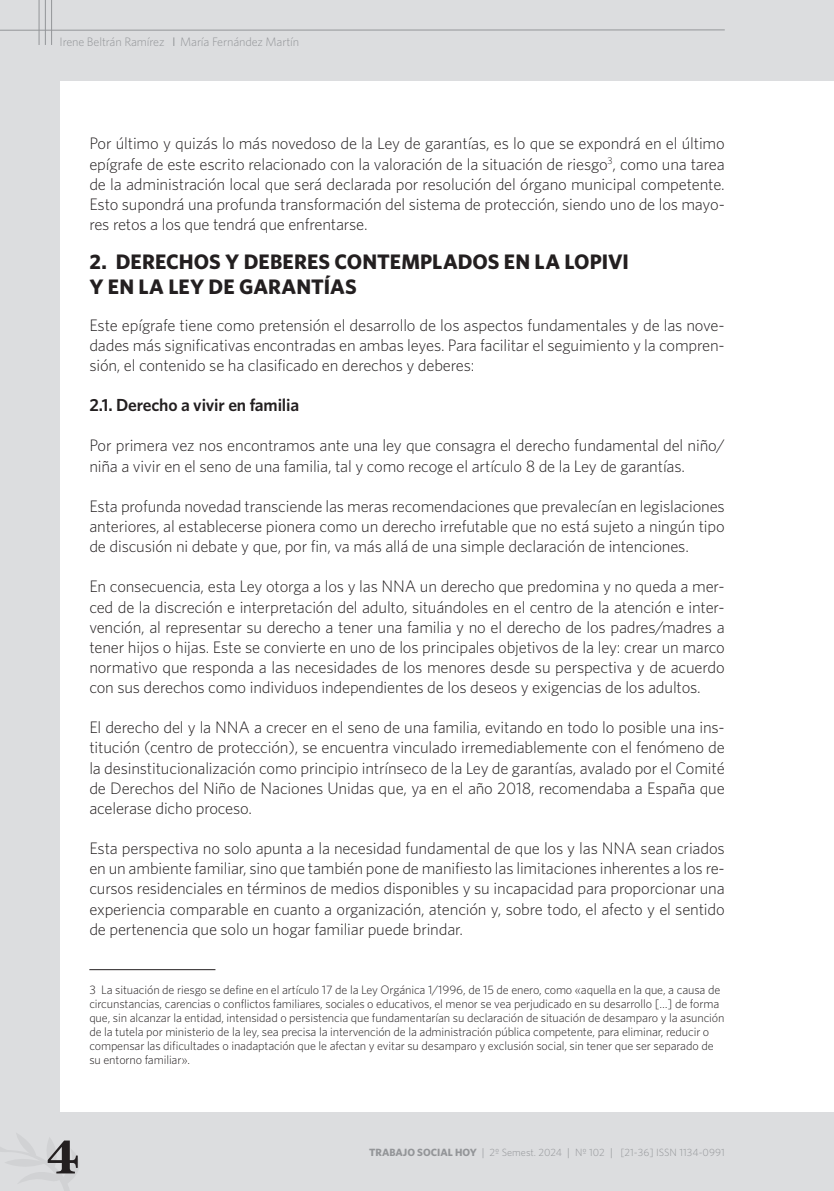
<style>
.page{position:relative;width:834px;height:1191px;background:#fff}
.page>*{position:absolute;margin:0;border:0;box-sizing:border-box;transform-origin:0 0}
.t1{font:700 52.5px "Miller Text";color:#231f20}
.t2{font:700 21px/24.5px "Whitney";color:#231f20}
.t3{font:600 17.5px "Whitney";letter-spacing:-.01em;color:#231f20}
.t4{font:300 16.62px/20.1px "Whitney";letter-spacing:-.01em;color:#231f20;text-align:justify}
.t5{font:300 12.25px/14px "Whitney";letter-spacing:-.01em;color:#231f20}
.t6{font:300 12.25px "Whitney";letter-spacing:-.01em;color:#939598}
.t7{font:300 10.5px "Whitney";color:#939598}
.s1{font-weight:700}
.s2{font-family:"Miller Text";font-weight:400}
</style>
<div class="page">
<div style="left:0;top:0;width:833px;height:1191px;background:#dcdddf"></div>
<div style="left:60px;top:81px;width:773px;height:1030px;background:#fff"></div>
<svg style="left:0;top:1134px;width:79px;height:57px"></svg>
<hr style="left:39px;top:0;width:1px;height:45px;background:#939598">
<hr style="left:0;top:30px;width:724px;height:1px;background:#939598">
<hr style="left:45px;top:0;width:1px;height:45px;background:#939598">
<hr style="left:51px;top:0;width:1px;height:45px;background:#939598">
<hr style="left:89px;top:969px;width:126px;height:1px;background:#231f20">
<p class="t6" style="left:60px;top:34px;width:106px">Irene Beltrán Ramírez</p>
<p class="t6" style="left:180px;top:34px;width:121px">María Fernández Martín</p>
<p class="t4" style="left:89px;top:133px;width:637px">Por último y quizás lo más novedoso de la Ley de garantías, es lo que se expondrá en el último epígrafe de este escrito relacionado con la valoración de la situación de riesgo<sup>3</sup>, como una tarea de la administración local que será declarada por resolución del órgano municipal competente.<br>Esto supondrá una profunda transformación del sistema de protección, siendo uno de los mayo&shy;res retos a los que tendrá que enfrentarse.</p>
<p class="t2" style="left:89px;top:249px;width:541px">2. DERECHOS Y DEBERES CONTEMPLADOS EN LA LOPIVI<br>Y EN LA LEY DE GARANTÍAS</p>
<p class="t4" style="left:89px;top:314px;width:636px">Este epígrafe tiene como pretensión el desarrollo de los aspectos fundamentales y de las nove&shy;dades más significativas encontradas en ambas leyes. Para facilitar el seguimiento y la compren&shy;sión, el contenido se ha clasificado en derechos y deberes:</p>
<p class="t3" style="left:89px;top:393px;width:211px">2.1. Derecho a vivir en familia</p>
<p class="t4" style="left:89px;top:435px;width:636px">Por primera vez nos encontramos ante una ley que consagra el derecho fundamental del niño/ niña a vivir en el seno de una familia, tal y como recoge el artículo 8 de la Ley de garantías.</p>
<p class="t4" style="left:89px;top:495px;width:636px">Esta profunda novedad transciende las meras recomendaciones que prevalecían en legislaciones anteriores, al establecerse pionera como un derecho irrefutable que no está sujeto a ningún tipo de discusión ni debate y que, por fin, va más allá de una simple declaración de intenciones.</p>
<p class="t4" style="left:89px;top:576px;width:637px">En consecuencia, esta Ley otorga a los y las NNA un derecho que predomina y no queda a mer&shy;ced de la discreción e interpretación del adulto, situándoles en el centro de la atención e inter&shy;vención, al representar su derecho a tener una familia y no el derecho de los padres/madres a tener hijos o hijas. Este se convierte en uno de los principales objetivos de la ley: crear un marco normativo que responda a las necesidades de los menores desde su perspectiva y de acuerdo con sus derechos como individuos independientes de los deseos y exigencias de los adultos.</p>
<p class="t4" style="left:89px;top:717px;width:637px">El derecho del y la NNA a crecer en el seno de una familia, evitando en todo lo posible una ins&shy;titución (centro de protección), se encuentra vinculado irremediablemente con el fenómeno de la desinstitucionalización como principio intrínseco de la Ley de garantías, avalado por el Comité de Derechos del Niño de Naciones Unidas que, ya en el año 2018, recomendaba a España que acelerase dicho proceso.</p>
<p class="t4" style="left:89px;top:837px;width:636px">Esta perspectiva no solo apunta a la necesidad fundamental de que los y las NNA sean criados en un ambiente familiar, sino que también pone de manifiesto las limitaciones inherentes a los re&shy;cursos residenciales en términos de medios disponibles y su incapacidad para proporcionar una experiencia comparable en cuanto a organización, atención y, sobre todo, el afecto y el sentido de pertenencia que solo un hogar familiar puede brindar.</p>
<p class="t5" style="left:89px;top:982px;width:636px">3 La situación de riesgo se define en el artículo 17 de la Ley Orgánica 1/1996, de 15 de enero, como «aquella en la que, a causa de circunstancias, carencias o conflictos familiares, sociales o educativos, el menor se vea perjudicado en su desarrollo […] de forma que, sin alcanzar la entidad, intensidad o persistencia que fundamentarían su declaración de situación de desamparo y la asunción de la tutela por ministerio de la ley, sea precisa la intervención de la administración pública competente, para eliminar, reducir o compensar las dificultades o inadaptación que le afectan y evitar su desamparo y exclusión social, sin tener que ser separado de su entorno familiar».</p>
<h1 class="t1" style="left:47px;top:1124px;width:34px">4</h1>
<p class="t7" style="left:369px;top:1145px;width:357px"><span class="s1">TRABAJO SOCIAL HOY</span> <span class="s2">|</span> 2º Semest. 2024 <span class="s2">|</span> Nº 102 <span class="s2">|</span> [21-36] ISSN 1134-0991</p>
</div>
